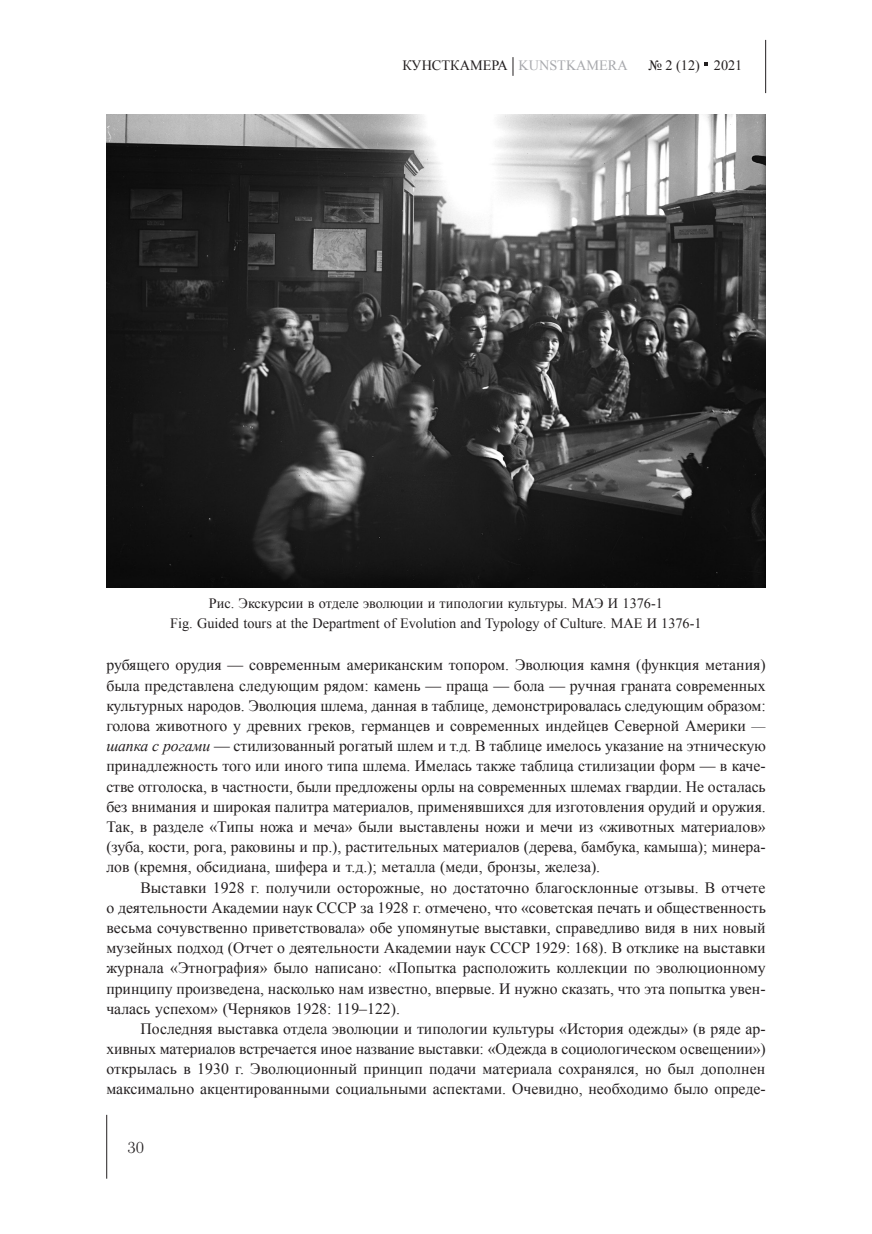
<style>
.page{position:relative;width:872px;height:1234px;background:#fff}
.page>*{position:absolute;margin:0;border:0;box-sizing:border-box;transform-origin:0 0}
.текст{font:15.75px/20.2px "Times New Roman";color:#231f20;text-align:justify}
.t1{font:15.75px "Literaturnaya C";color:#231f20}
.рисунок_англ{font:14.25px "Times New Roman";color:#231f20}
.рисунок{font:14.25px "Times New Roman";color:#231f20}
.s1{color:#a8a9ad}
.s2{font-style:italic}
</style>
<div class="page">
<hr style="left:106px;top:1114px;width:1px;height:64px;background:#231f20">
<svg style="left:704px;top:63px;width:4px;height:3px"></svg>
<svg style="left:512px;top:57px;width:1px;height:19px"></svg>
<hr style="left:765px;top:40px;width:1px;height:53px;background:#231f20">
<img style="left:106px;top:115px;width:659px;height:472px">
<p class="рисунок_англ" style="left:402px;top:56px;width:227px">КУНСТКАМЕРА <span class="s1">KUNSTKAMERA</span></p>
<p class="рисунок_англ" style="left:648px;top:56px;width:95px">№ 2 (12) 2021</p>
<p class="рисунок" style="left:209px;top:593px;width:455px">Рис. Экскурсии в отделе эволюции и типологии культуры. МАЭ И 1376-1</p>
<p class="рисунок_англ" style="left:170px;top:613px;width:533px">Fig. Guided tours at the Department of Evolution and Typology of Culture. MAE И 1376-1</p>
<p class="текст" style="left:106px;top:654px;width:661px">рубящего орудия — современным американским топором. Эволюция камня (функция метания) была представлена следующим рядом: камень — праща — бола — ручная граната современных культурных народов. Эволюция шлема, данная в таблице, демонстрировалась следующим образом: голова животного у древних греков, германцев и современных индейцев Северной Америки <span class="s2">— шапка с рогами</span> — стилизованный рогатый шлем и т.д. В таблице имелось указание на этническую принадлежность того или иного типа шлема. Имелась также таблица стилизации форм — в каче&shy;стве отголоска, в частности, были предложены орлы на современных шлемах гвардии. Не осталась без внимания и широкая палитра материалов, применявшихся для изготовления орудий и оружия.<br>Так, в разделе «Типы ножа и меча» были выставлены ножи и мечи из «животных материалов» (зуба, кости, рога, раковины и пр.), растительных материалов (дерева, бамбука, камыша); минера&shy;лов (кремня, обсидиана, шифера и т.д.); металла (меди, бронзы, железа).</p>
<p class="текст" style="left:106px;top:876px;width:661px;text-indent:34px">Выставки 1928 г. получили осторожные, но достаточно благосклонные отзывы. В отчете о деятельности Академии наук СССР за 1928 г. отмечено, что «советская печать и общественность весьма сочувственно приветствовала» обе упомянутые выставки, справедливо видя в них новый музейных подход (Отчет о деятельности Академии наук СССР 1929: 168). В отклике на выставки журнала «Этнография» было написано: «Попытка расположить коллекции по эволюционному принципу произведена, насколько нам известно, впервые. И нужно сказать, что эта попытка увен&shy;чалась успехом» (Черняков 1928: 119–122).</p>
<p class="текст" style="left:106px;top:1017px;width:661px;text-indent:34px">Последняя выставка отдела эволюции и типологии культуры «История одежды» (в ряде ар&shy;хивных материалов встречается иное название выставки: «Одежда в социологическом освещении») открылась в 1930 г. Эволюционный принцип подачи материала сохранялся, но был дополнен максимально акцентированными социальными аспектами. Очевидно, необходимо было опреде-</p>
<p class="t1" style="left:128px;top:1138px;width:18px">30</p>
</div>
